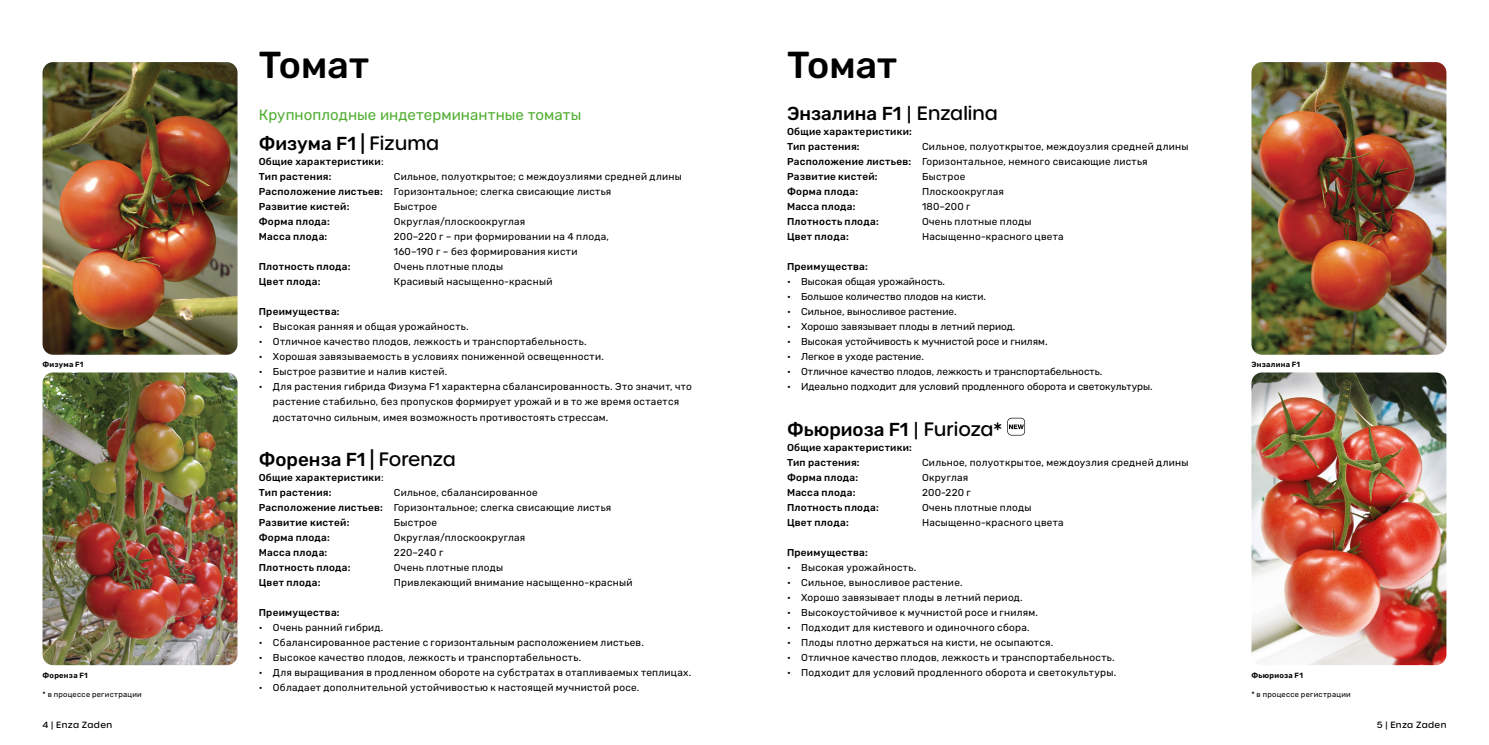
<style>
.page{position:relative;width:1489px;height:745px;background:#fff}
.page>*{position:absolute;margin:0;border:0;box-sizing:border-box;transform-origin:0 0}
.title_-_general_term{font:500 37.5px "Rubik";color:#000}
.normal_text{font:500 18.75px "Rubik";color:#000}
.normal_text-2{font:15px "Rubik";letter-spacing:.005em;color:#52ae32}
.normal_text-3{font:10px/15px "Rubik";letter-spacing:.025em;color:#000}
.normal_text-4{font:500 10px "Rubik";letter-spacing:.025em;color:#000}
.normal_text-5{font:10px "Rubik";color:#000}
.t1{font:500 8.75px "Urbane Rounded";letter-spacing:.04em;color:#000}
.picture_variety_name{font:7.5px "Rubik";letter-spacing:.04em;color:#000}
.picture_variety_name-2{font:600 7.5px "Rubik";letter-spacing:.035em;color:#000}
.s1{font-family:"Urbane Rounded"}
.s2{font-weight:400}
.s3{font-weight:500}
</style>
<div class="page">
<img style="left:43px;top:62px;width:194px;height:292px">
<img style="left:43px;top:372px;width:194px;height:292px">
<svg style="left:1007px;top:417px;width:17px;height:18px"></svg>
<img style="left:1251px;top:62px;width:195px;height:292px">
<img style="left:1251px;top:372px;width:195px;height:292px">
<p class="title_-_general_term" style="left:259px;top:43px;width:112px">Томат</p>
<p class="normal_text-2" style="left:259px;top:106px;width:324px">Крупноплодные индетерминантные томаты</p>
<p class="normal_text" style="left:259px;top:133px;width:182px">Физума F1 | <span class="s1">Fizuma</span></p>
<p class="normal_text-4" style="left:259px;top:156px;width:126px">Общие характеристики<span class="s2">:</span></p>
<p class="normal_text-4" style="left:259px;top:171px;width:74px">Тип растения:</p>
<p class="normal_text-3" style="left:394px;top:169px;width:289px">Сильное, полуоткрытое; с междоузлиями средней длины</p>
<p class="normal_text-3" style="left:259px;top:184px;width:354px"><span class="s3">Расположение листьев:</span> Горизонтальное; слегка свисающие листья</p>
<p class="normal_text-4" style="left:259px;top:201px;width:92px">Развитие кистей:</p>
<p class="normal_text-3" style="left:394px;top:199px;width:45px">Быстрое</p>
<p class="normal_text-4" style="left:259px;top:216px;width:73px">Форма плода:</p>
<p class="normal_text-3" style="left:394px;top:214px;width:133px">Округлая/плоскоокруглая</p>
<p class="normal_text-4" style="left:259px;top:231px;width:70px">Масса плода:</p>
<p class="normal_text-3" style="left:394px;top:229px;width:217px">200–220 г – при формировании на 4 плода,</p>
<p class="normal_text-3" style="left:394px;top:244px;width:185px">160–190 г – без формирования кисти</p>
<p class="normal_text-4" style="left:259px;top:261px;width:93px">Плотность плода:</p>
<p class="normal_text-3" style="left:394px;top:259px;width:111px">Очень плотные плоды</p>
<p class="normal_text-4" style="left:259px;top:276px;width:63px">Цвет плода:</p>
<p class="normal_text-3" style="left:394px;top:274px;width:160px">Красивый насыщенно-красный</p>
<p class="normal_text-4" style="left:259px;top:306px;width:82px">Преимущества:</p>
<p class="normal_text-3" style="left:259px;top:319px;width:211px">• Высокая ранняя и общая урожайность.</p>
<p class="normal_text-3" style="left:259px;top:334px;width:329px">• Отличное качество плодов, лежкость и транспортабельность.</p>
<p class="normal_text-3" style="left:259px;top:349px;width:346px">• Хорошая завязываемость в условиях пониженной освещенности.</p>
<p class="normal_text-3" style="left:259px;top:364px;width:190px">• Быстрое развитие и налив кистей.</p>
<p class="normal_text-3" style="left:273px;top:379px;width:420px;text-indent:-14px">• Для растения гибрида Физума F1 характерна сбалансированность. Это значит, что растение стабильно, без пропусков формирует урожай и в то же время остается достаточно сильным, имея возможность противостоять стрессам.</p>
<p class="normal_text" style="left:259px;top:448px;width:198px">Форенза F1 | <span class="s1">Forenza</span></p>
<p class="normal_text-4" style="left:259px;top:471px;width:126px">Общие характеристики<span class="s2">:</span></p>
<p class="normal_text-4" style="left:259px;top:486px;width:74px">Тип растения:</p>
<p class="normal_text-3" style="left:394px;top:484px;width:145px">Сильное, сбалансированное</p>
<p class="normal_text-3" style="left:259px;top:499px;width:354px"><span class="s3">Расположение листьев:</span> Горизонтальное; слегка свисающие листья</p>
<p class="normal_text-4" style="left:259px;top:516px;width:92px">Развитие кистей:</p>
<p class="normal_text-3" style="left:394px;top:514px;width:45px">Быстрое</p>
<p class="normal_text-4" style="left:259px;top:531px;width:73px">Форма плода:</p>
<p class="normal_text-3" style="left:394px;top:529px;width:133px">Округлая/плоскоокруглая</p>
<p class="normal_text-4" style="left:259px;top:546px;width:70px">Масса плода:</p>
<p class="normal_text-3" style="left:394px;top:544px;width:51px">220–240 г</p>
<p class="normal_text-4" style="left:259px;top:561px;width:93px">Плотность плода:</p>
<p class="normal_text-3" style="left:394px;top:559px;width:111px">Очень плотные плоды</p>
<p class="normal_text-4" style="left:259px;top:576px;width:63px">Цвет плода:</p>
<p class="normal_text-3" style="left:394px;top:574px;width:240px">Привлекающий внимание насыщенно-красный</p>
<p class="normal_text-4" style="left:259px;top:606px;width:82px">Преимущества:</p>
<p class="normal_text-3" style="left:259px;top:619px;width:126px">• Очень ранний гибрид.</p>
<p class="normal_text-3" style="left:259px;top:634px;width:386px">• Сбалансированное растение с горизонтальным расположением листьев.</p>
<p class="normal_text-3" style="left:259px;top:649px;width:324px">• Высокое качество плодов, лежкость и транспортабельность.</p>
<p class="normal_text-3" style="left:259px;top:664px;width:434px">• Для выращивания в продленном обороте на субстратах в отапливаемых теплицах.</p>
<p class="normal_text-3" style="left:259px;top:679px;width:382px">• Обладает дополнительной устойчивостью к настоящей мучнистой росе.</p>
<p class="title_-_general_term" style="left:787px;top:43px;width:112px">Томат</p>
<p class="normal_text" style="left:787px;top:103px;width:212px">Энзалина F1 <span class="s1">| Enzalina</span></p>
<p class="normal_text-4" style="left:787px;top:126px;width:126px">Общие характеристики:</p>
<p class="normal_text-4" style="left:787px;top:141px;width:74px">Тип растения:</p>
<p class="normal_text-3" style="left:922px;top:139px;width:268px">Сильное, полуоткрытое, междоузлия средней длины</p>
<p class="normal_text-3" style="left:787px;top:154px;width:362px"><span class="s3">Расположение листьев:</span> Горизонтальное, немного свисающие листья</p>
<p class="normal_text-4" style="left:787px;top:171px;width:92px">Развитие кистей:</p>
<p class="normal_text-3" style="left:922px;top:169px;width:45px">Быстрое</p>
<p class="normal_text-4" style="left:787px;top:186px;width:73px">Форма плода:</p>
<p class="normal_text-3" style="left:922px;top:184px;width:83px">Плоскоокруглая</p>
<p class="normal_text-4" style="left:787px;top:201px;width:70px">Масса плода:</p>
<p class="normal_text-3" style="left:922px;top:199px;width:50px">180–200 г</p>
<p class="normal_text-4" style="left:787px;top:216px;width:93px">Плотность плода:</p>
<p class="normal_text-3" style="left:922px;top:214px;width:111px">Очень плотные плоды</p>
<p class="normal_text-4" style="left:787px;top:231px;width:63px">Цвет плода:</p>
<p class="normal_text-3" style="left:922px;top:229px;width:143px">Насыщенно-красного цвета</p>
<p class="normal_text-4" style="left:787px;top:261px;width:82px">Преимущества:</p>
<p class="normal_text-5" style="left:787px;top:276px;width:159px">• Высокая общая урожайность.</p>
<p class="normal_text-5" style="left:787px;top:291px;width:200px">• Большое количество плодов на кисти.</p>
<p class="normal_text-5" style="left:787px;top:306px;width:171px">• Сильное, выносливое растение.</p>
<p class="normal_text-5" style="left:787px;top:321px;width:230px">• Хорошо завязывает плоды в летний период.</p>
<p class="normal_text-5" style="left:787px;top:336px;width:262px">• Высокая устойчивость к мучнистой росе и гнилям.</p>
<p class="normal_text-5" style="left:787px;top:351px;width:138px">• Легкое в уходе растение.</p>
<p class="normal_text-5" style="left:787px;top:366px;width:317px">• Отличное качество плодов, лежкость и транспортабельность.</p>
<p class="normal_text-5" style="left:787px;top:381px;width:367px">• Идеально подходит для условий продленного оборота и светокультуры.</p>
<p class="normal_text" style="left:787px;top:418px;width:216px">Фьюриоза F1 <span class="s1">| Furioza*</span></p>
<p class="normal_text-4" style="left:787px;top:441px;width:126px">Общие характеристики:</p>
<p class="normal_text-4" style="left:787px;top:456px;width:74px">Тип растения:</p>
<p class="normal_text-3" style="left:922px;top:454px;width:268px">Сильное, полуоткрытое, междоузлия средней длины</p>
<p class="normal_text-4" style="left:787px;top:471px;width:73px">Форма плода:</p>
<p class="normal_text-3" style="left:922px;top:469px;width:48px">Округлая</p>
<p class="normal_text-4" style="left:787px;top:486px;width:70px">Масса плода:</p>
<p class="normal_text-3" style="left:922px;top:484px;width:50px">200-220 г</p>
<p class="normal_text-4" style="left:787px;top:501px;width:93px">Плотность плода:</p>
<p class="normal_text-3" style="left:922px;top:499px;width:111px">Очень плотные плоды</p>
<p class="normal_text-4" style="left:787px;top:516px;width:63px">Цвет плода:</p>
<p class="normal_text-3" style="left:922px;top:514px;width:143px">Насыщенно-красного цвета</p>
<p class="normal_text-4" style="left:787px;top:546px;width:82px">Преимущества:</p>
<p class="normal_text-3" style="left:787px;top:559px;width:131px">• Высокая урожайность.</p>
<p class="normal_text-3" style="left:787px;top:574px;width:177px">• Сильное, выносливое растение.</p>
<p class="normal_text-3" style="left:787px;top:589px;width:237px">• Хорошо завязывает плоды в летний период.</p>
<p class="normal_text-3" style="left:787px;top:604px;width:252px">• Высокоустойчивое к мучнистой росе и гнилям.</p>
<p class="normal_text-3" style="left:787px;top:619px;width:244px">• Подходит для кистевого и одиночного сбора.</p>
<p class="normal_text-3" style="left:787px;top:634px;width:268px">• Плоды плотно держаться на кисти, не осыпаются.</p>
<p class="normal_text-3" style="left:787px;top:649px;width:329px">• Отличное качество плодов, лежкость и транспортабельность.</p>
<p class="normal_text-3" style="left:787px;top:664px;width:330px">• Подходит для условий продленного оборота и светокультуры.</p>
<p class="picture_variety_name-2" style="left:43px;top:360px;width:42px">Физума F1</p>
<p class="picture_variety_name-2" style="left:1251px;top:360px;width:50px">Энзалина F1</p>
<p class="picture_variety_name-2" style="left:43px;top:670px;width:47px">Форенза F1</p>
<p class="picture_variety_name-2" style="left:1251px;top:670px;width:53px">Фьюриоза F1</p>
<p class="picture_variety_name" style="left:43px;top:689px;width:101px">* в процессе регистрации</p>
<p class="picture_variety_name" style="left:1251px;top:689px;width:101px">* в процессе регистрации</p>
<p class="t1" style="left:43px;top:718px;width:71px">4 | Enza Zaden</p>
<p class="t1" style="left:1376px;top:718px;width:71px">5 | Enza Zaden</p>
</div>
